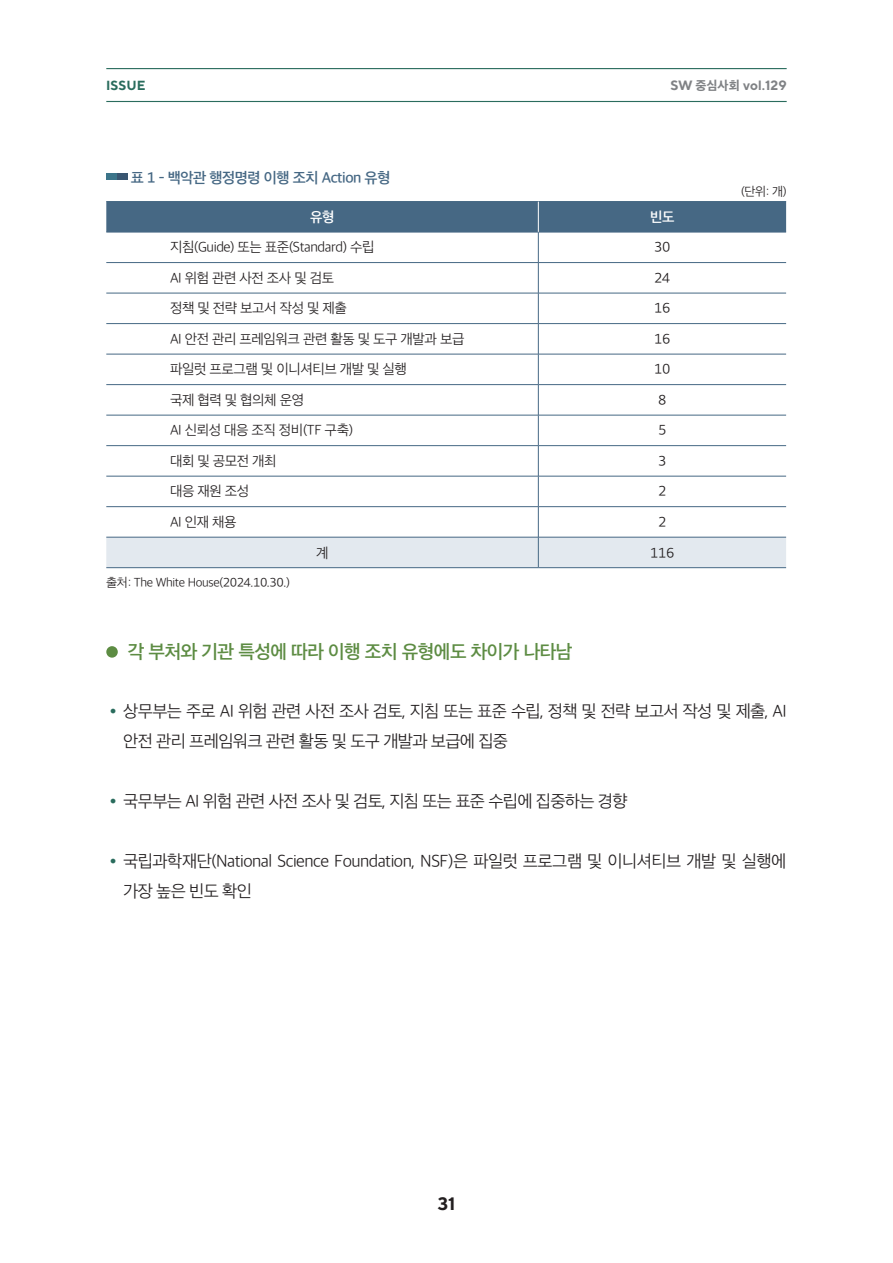
<style>
.page{position:relative;width:893px;height:1263px;background:#fff}
.page>*{position:absolute;margin:0;border:0;box-sizing:border-box;transform-origin:0 0}
.t1{font:18px "SD Gothic Neoa Uni f Sb";letter-spacing:-.025em;color:#5d8c43}
.t2{font:700 18px "TT Norms";color:#231f20}
.t3{font:16.5px/30px "SD Gothic Neoa Uni c Lt";letter-spacing:-.04em;color:#231f20}
.t4{font:14.25px "SD Gothic Neoa Uni f Sb";letter-spacing:-.03em;color:#466884}
.t5{font:13.5px "SD Gothic Neoa Uni c Lt";letter-spacing:-.03em;color:#231f20}
.t6{font:700 13.5px "TT Norms";color:#808285}
.t7{font:13.5px "SD Gothic Neoa Uni f Sb";color:#fff}
.t8{font:700 13.2px "TT Norms";color:#2a6c5d}
.t9{font:12px "SD Gothic Neoa Uni c Lt";letter-spacing:-.03em;color:#231f20}
.s1{font-family:"SD Gothic Neoa Uni h Eb";font-weight:400;font-size:12px}
</style>
<div class="page">
<hr style="left:106px;top:101px;width:681px;height:1px;background:#2a6c5d">
<hr style="left:106px;top:68px;width:681px;height:1px;background:#2a6c5d">
<div style="left:117px;top:174px;width:11px;height:6px;background:#395671"></div>
<div style="left:106px;top:174px;width:11px;height:6px;background:#3c758a"></div>
<div style="left:106px;top:202px;width:680px;height:30px;background:#466884"></div>
<div style="left:106px;top:538px;width:680px;height:29px;background:#e3e9ef"></div>
<hr style="left:106px;top:201px;width:432px;height:1px;background:#466884">
<hr style="left:538px;top:201px;width:248px;height:1px;background:#466884">
<hr style="left:106px;top:232px;width:432px;height:1px;background:#466884">
<hr style="left:538px;top:232px;width:248px;height:1px;background:#466884">
<hr style="left:538px;top:232px;width:1px;height:30px;background:#466884">
<hr style="left:106px;top:262px;width:432px;height:1px;background:#466884">
<hr style="left:538px;top:262px;width:248px;height:1px;background:#466884">
<hr style="left:538px;top:263px;width:1px;height:30px;background:#466884">
<hr style="left:106px;top:293px;width:432px;height:1px;background:#466884">
<hr style="left:538px;top:293px;width:248px;height:1px;background:#466884">
<hr style="left:538px;top:293px;width:1px;height:30px;background:#466884">
<hr style="left:106px;top:323px;width:432px;height:1px;background:#466884">
<hr style="left:538px;top:323px;width:248px;height:1px;background:#466884">
<hr style="left:538px;top:324px;width:1px;height:30px;background:#466884">
<hr style="left:106px;top:354px;width:432px;height:1px;background:#466884">
<hr style="left:538px;top:354px;width:248px;height:1px;background:#466884">
<hr style="left:538px;top:354px;width:1px;height:30px;background:#466884">
<hr style="left:106px;top:384px;width:432px;height:1px;background:#466884">
<hr style="left:538px;top:384px;width:248px;height:1px;background:#466884">
<hr style="left:538px;top:385px;width:1px;height:30px;background:#466884">
<hr style="left:106px;top:415px;width:432px;height:1px;background:#466884">
<hr style="left:538px;top:415px;width:248px;height:1px;background:#466884">
<hr style="left:538px;top:415px;width:1px;height:30px;background:#466884">
<hr style="left:106px;top:445px;width:432px;height:1px;background:#466884">
<hr style="left:538px;top:445px;width:248px;height:1px;background:#466884">
<hr style="left:538px;top:446px;width:1px;height:30px;background:#466884">
<hr style="left:106px;top:476px;width:432px;height:1px;background:#466884">
<hr style="left:538px;top:476px;width:248px;height:1px;background:#466884">
<hr style="left:538px;top:476px;width:1px;height:30px;background:#466884">
<hr style="left:106px;top:506px;width:432px;height:1px;background:#466884">
<hr style="left:538px;top:506px;width:248px;height:1px;background:#466884">
<hr style="left:538px;top:507px;width:1px;height:30px;background:#466884">
<hr style="left:106px;top:537px;width:432px;height:1px;background:#466884">
<hr style="left:538px;top:537px;width:248px;height:1px;background:#466884">
<hr style="left:538px;top:537px;width:1px;height:30px;background:#466884">
<hr style="left:106px;top:567px;width:432px;height:1px;background:#466884">
<hr style="left:538px;top:567px;width:248px;height:1px;background:#466884">
<hr style="left:538px;top:202px;width:1px;height:30px;background:#fff">
<div style="left:106px;top:646px;width:12px;height:12px;background:#5d8c43;border-radius:50%"></div>
<p class="t8" style="left:106px;top:77px;width:41px">ISSUE</p>
<p class="t6" style="left:670px;top:77px;width:118px">SW중 <span class="s1">중심사회</span> vol.129</p>
<p class="t4" style="left:131px;top:170px;width:261px">표 1 - 백악관 행정명령 이행 조치 Action 유형</p>
<p class="t7" style="left:310px;top:210px;width:26px">유형</p>
<p class="t7" style="left:650px;top:210px;width:26px">빈도</p>
<p class="t5" style="left:170px;top:241px;width:206px">지침(Guide) 또는 표준(Standard) 수립</p>
<p class="t5" style="left:654px;top:241px;width:18px">30</p>
<p class="t5" style="left:170px;top:271px;width:166px">AI 위험 관련 사전 조사 및 검토</p>
<p class="t5" style="left:654px;top:271px;width:18px">24</p>
<p class="t5" style="left:170px;top:302px;width:178px">정책 및 전략 보고서 작성 및 제출</p>
<p class="t5" style="left:654px;top:302px;width:18px">16</p>
<p class="t5" style="left:170px;top:332px;width:296px">AI 안전 관리 프레임워크 관련 활동 및 도구 개발과 보급</p>
<p class="t5" style="left:654px;top:332px;width:18px">16</p>
<p class="t5" style="left:170px;top:363px;width:238px">파일럿 프로그램 및 이니셔티브 개발 및 실행</p>
<p class="t5" style="left:654px;top:363px;width:18px">10</p>
<p class="t5" style="left:170px;top:393px;width:136px">국제 협력 및 협의체 운영</p>
<p class="t5" style="left:658px;top:393px;width:10px">8</p>
<p class="t5" style="left:170px;top:424px;width:184px">AI 신뢰성 대응 조직 정비(TF 구축)</p>
<p class="t5" style="left:658px;top:424px;width:10px">5</p>
<p class="t5" style="left:170px;top:454px;width:108px">대회 및 공모전 개최</p>
<p class="t5" style="left:658px;top:454px;width:10px">3</p>
<p class="t5" style="left:170px;top:485px;width:81px">대응 재원 조성</p>
<p class="t5" style="left:658px;top:485px;width:10px">2</p>
<p class="t5" style="left:170px;top:515px;width:68px">AI 인재 채용</p>
<p class="t5" style="left:658px;top:515px;width:10px">2</p>
<p class="t5" style="left:316px;top:546px;width:14px">계</p>
<p class="t5" style="left:650px;top:546px;width:26px">116</p>
<p class="t9" style="left:106px;top:576px;width:185px">출처: The White House(2024.10.30.)</p>
<p class="t1" style="left:128px;top:643px;width:446px">각 부처와 기관 특성에 따라 이행 조치 유형에도 차이가 나타남</p>
<p class="t9" style="left:741px;top:185px;width:47px">(단위: 개)</p>
<p class="t3" style="left:123px;top:696px;width:665px;text-indent:-13px"><sup>●</sup> 상무부는 주로 AI 위험 관련 사전 조사 검토, 지침 또는 표준 수립, 정책 및 전략 보고서 작성 및 제출, AI 안전 관리 프레임워크 관련 활동 및 도구 개발과 보급에 집중</p>
<p class="t3" style="left:110px;top:786px;width:519px"><sup>●</sup> 국무부는 AI 위험 관련 사전 조사 및 검토, 지침 또는 표준 수립에 집중하는 경향</p>
<p class="t3" style="left:123px;top:846px;width:665px;text-indent:-13px"><sup>●</sup> 국립과학재단(National Science Foundation, NSF)은 파일럿 프로그램 및 이니셔티브 개발 및 실행에 가장 높은 빈도 확인</p>
<p class="t2" style="left:438px;top:1192px;width:19px">31</p>
</div>
